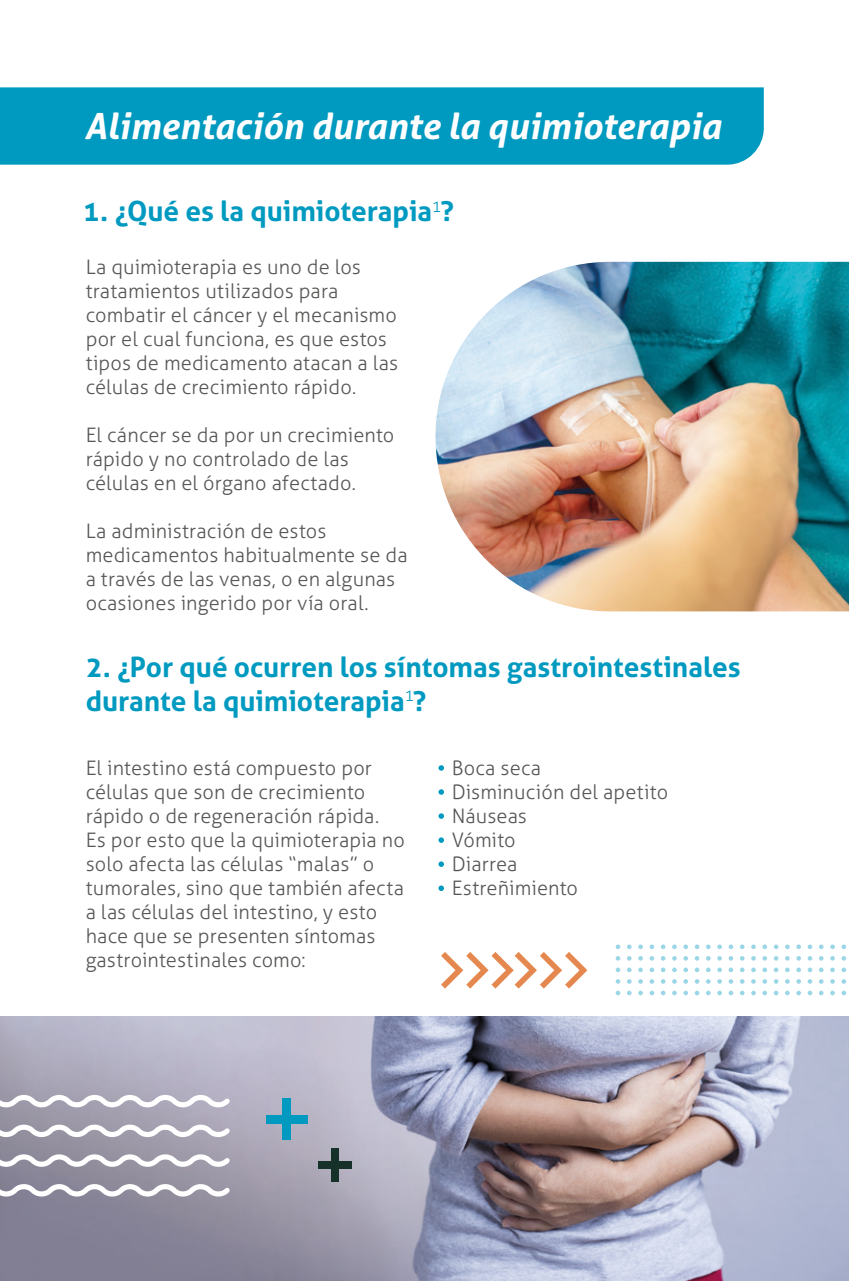
<style>
.page{position:relative;width:849px;height:1281px;background:#fff}
.page>*{position:absolute;margin:0;border:0;box-sizing:border-box;transform-origin:0 0}
.t1{font:italic 700 36px "Aller";color:#fff}
.t2{font:700 28px/33.6px "Aller";color:#009ac0}
.t3{font:300 20px/24px "Aller";letter-spacing:.005em;color:#575756}
</style>
<div class="page">
<div style="left:0;top:87px;width:764px;height:78px;background:#009ac0"></div>
<img style="left:435px;top:262px;width:414px;height:349px">
<img style="left:0;top:1017px;width:849px;height:264px">
<svg style="left:438px;top:765px;width:6px;height:6px"></svg>
<svg style="left:438px;top:789px;width:6px;height:6px"></svg>
<svg style="left:438px;top:813px;width:6px;height:6px"></svg>
<svg style="left:438px;top:837px;width:6px;height:6px"></svg>
<svg style="left:438px;top:861px;width:6px;height:6px"></svg>
<svg style="left:438px;top:885px;width:6px;height:6px"></svg>
<div style="left:282px;top:1098px;width:9px;height:42px;background:#009ac0"></div>
<div style="left:266px;top:1115px;width:42px;height:9px;background:#009ac0"></div>
<div style="left:331px;top:1148px;width:8px;height:33px;background:#16312a"></div>
<div style="left:318px;top:1161px;width:34px;height:7px;background:#16312a"></div>
<svg style="left:0;top:1081px;width:232px;height:2px"></svg>
<svg style="left:0;top:1089px;width:232px;height:111px"></svg>
<svg style="left:441px;top:952px;width:146px;height:36px"></svg>
<svg style="left:615px;top:944px;width:5px;height:5px"></svg>
<svg style="left:627px;top:944px;width:4px;height:5px"></svg>
<svg style="left:638px;top:944px;width:5px;height:5px"></svg>
<svg style="left:649px;top:944px;width:5px;height:5px"></svg>
<svg style="left:661px;top:944px;width:4px;height:5px"></svg>
<svg style="left:672px;top:944px;width:5px;height:5px"></svg>
<svg style="left:683px;top:944px;width:5px;height:5px"></svg>
<svg style="left:694px;top:944px;width:5px;height:5px"></svg>
<svg style="left:706px;top:944px;width:4px;height:5px"></svg>
<svg style="left:717px;top:944px;width:5px;height:5px"></svg>
<svg style="left:728px;top:944px;width:5px;height:5px"></svg>
<svg style="left:740px;top:944px;width:4px;height:5px"></svg>
<svg style="left:751px;top:944px;width:5px;height:5px"></svg>
<svg style="left:762px;top:944px;width:5px;height:5px"></svg>
<svg style="left:773px;top:944px;width:5px;height:5px"></svg>
<svg style="left:785px;top:944px;width:4px;height:5px"></svg>
<svg style="left:796px;top:944px;width:5px;height:5px"></svg>
<svg style="left:807px;top:944px;width:5px;height:5px"></svg>
<svg style="left:819px;top:944px;width:4px;height:5px"></svg>
<svg style="left:830px;top:944px;width:5px;height:5px"></svg>
<svg style="left:841px;top:944px;width:5px;height:5px"></svg>
<svg style="left:615px;top:956px;width:5px;height:4px"></svg>
<svg style="left:627px;top:956px;width:4px;height:4px"></svg>
<svg style="left:638px;top:956px;width:5px;height:4px"></svg>
<svg style="left:649px;top:956px;width:5px;height:4px"></svg>
<svg style="left:661px;top:956px;width:4px;height:4px"></svg>
<svg style="left:672px;top:956px;width:5px;height:4px"></svg>
<svg style="left:683px;top:956px;width:5px;height:4px"></svg>
<svg style="left:694px;top:956px;width:5px;height:4px"></svg>
<svg style="left:706px;top:956px;width:4px;height:4px"></svg>
<svg style="left:717px;top:956px;width:5px;height:4px"></svg>
<svg style="left:728px;top:956px;width:5px;height:4px"></svg>
<svg style="left:740px;top:956px;width:4px;height:4px"></svg>
<svg style="left:751px;top:956px;width:5px;height:4px"></svg>
<svg style="left:762px;top:956px;width:5px;height:4px"></svg>
<svg style="left:773px;top:956px;width:5px;height:4px"></svg>
<svg style="left:785px;top:956px;width:4px;height:4px"></svg>
<svg style="left:796px;top:956px;width:5px;height:4px"></svg>
<svg style="left:807px;top:956px;width:5px;height:4px"></svg>
<svg style="left:819px;top:956px;width:4px;height:4px"></svg>
<svg style="left:830px;top:956px;width:5px;height:4px"></svg>
<svg style="left:841px;top:956px;width:5px;height:4px"></svg>
<svg style="left:615px;top:967px;width:5px;height:5px"></svg>
<svg style="left:627px;top:967px;width:4px;height:5px"></svg>
<svg style="left:638px;top:967px;width:5px;height:5px"></svg>
<svg style="left:649px;top:967px;width:5px;height:5px"></svg>
<svg style="left:661px;top:967px;width:4px;height:5px"></svg>
<svg style="left:672px;top:967px;width:5px;height:5px"></svg>
<svg style="left:683px;top:967px;width:5px;height:5px"></svg>
<svg style="left:694px;top:967px;width:5px;height:5px"></svg>
<svg style="left:706px;top:967px;width:4px;height:5px"></svg>
<svg style="left:717px;top:967px;width:5px;height:5px"></svg>
<svg style="left:728px;top:967px;width:5px;height:5px"></svg>
<svg style="left:740px;top:967px;width:4px;height:5px"></svg>
<svg style="left:751px;top:967px;width:5px;height:5px"></svg>
<svg style="left:762px;top:967px;width:5px;height:5px"></svg>
<svg style="left:773px;top:967px;width:5px;height:5px"></svg>
<svg style="left:785px;top:967px;width:4px;height:5px"></svg>
<svg style="left:796px;top:967px;width:5px;height:5px"></svg>
<svg style="left:807px;top:967px;width:5px;height:5px"></svg>
<svg style="left:819px;top:967px;width:4px;height:5px"></svg>
<svg style="left:830px;top:967px;width:5px;height:5px"></svg>
<svg style="left:841px;top:967px;width:5px;height:5px"></svg>
<svg style="left:615px;top:979px;width:5px;height:5px"></svg>
<svg style="left:627px;top:979px;width:4px;height:5px"></svg>
<svg style="left:638px;top:979px;width:5px;height:5px"></svg>
<svg style="left:649px;top:979px;width:5px;height:5px"></svg>
<svg style="left:661px;top:979px;width:4px;height:5px"></svg>
<svg style="left:672px;top:979px;width:5px;height:5px"></svg>
<svg style="left:683px;top:979px;width:5px;height:5px"></svg>
<svg style="left:694px;top:979px;width:5px;height:5px"></svg>
<svg style="left:706px;top:979px;width:4px;height:5px"></svg>
<svg style="left:717px;top:979px;width:5px;height:5px"></svg>
<svg style="left:728px;top:979px;width:5px;height:5px"></svg>
<svg style="left:740px;top:979px;width:4px;height:5px"></svg>
<svg style="left:751px;top:979px;width:5px;height:5px"></svg>
<svg style="left:762px;top:979px;width:5px;height:5px"></svg>
<svg style="left:773px;top:979px;width:5px;height:5px"></svg>
<svg style="left:785px;top:979px;width:4px;height:5px"></svg>
<svg style="left:796px;top:979px;width:5px;height:5px"></svg>
<svg style="left:807px;top:979px;width:5px;height:5px"></svg>
<svg style="left:819px;top:979px;width:4px;height:5px"></svg>
<svg style="left:830px;top:979px;width:5px;height:5px"></svg>
<svg style="left:841px;top:979px;width:5px;height:5px"></svg>
<svg style="left:615px;top:990px;width:5px;height:5px"></svg>
<svg style="left:627px;top:990px;width:4px;height:5px"></svg>
<svg style="left:638px;top:990px;width:5px;height:5px"></svg>
<svg style="left:649px;top:990px;width:5px;height:5px"></svg>
<svg style="left:661px;top:990px;width:4px;height:5px"></svg>
<svg style="left:672px;top:990px;width:5px;height:5px"></svg>
<svg style="left:683px;top:990px;width:5px;height:5px"></svg>
<svg style="left:694px;top:990px;width:5px;height:5px"></svg>
<svg style="left:706px;top:990px;width:4px;height:5px"></svg>
<svg style="left:717px;top:990px;width:5px;height:5px"></svg>
<svg style="left:728px;top:990px;width:5px;height:5px"></svg>
<svg style="left:740px;top:990px;width:4px;height:5px"></svg>
<svg style="left:751px;top:990px;width:5px;height:5px"></svg>
<svg style="left:762px;top:990px;width:5px;height:5px"></svg>
<svg style="left:773px;top:990px;width:5px;height:5px"></svg>
<svg style="left:785px;top:990px;width:4px;height:5px"></svg>
<svg style="left:796px;top:990px;width:5px;height:5px"></svg>
<svg style="left:807px;top:990px;width:5px;height:5px"></svg>
<svg style="left:819px;top:990px;width:4px;height:5px"></svg>
<svg style="left:830px;top:990px;width:5px;height:5px"></svg>
<svg style="left:841px;top:990px;width:5px;height:5px"></svg>
<h1 class="t1" style="left:84px;top:104px;width:639px">Alimentación durante la quimioterapia</h1>
<h2 class="t2" style="left:83px;top:194px;width:372px">1. ¿Qué es la quimioterapia<sup>1</sup>?</h2>
<p class="t3" style="left:86px;top:255px;width:314px">La quimioterapia es uno de los tratamientos utilizados para combatir el cáncer y el mecanismo por el cual funciona, es que estos tipos de medicamento atacan a las células de crecimiento rápido.</p>
<p class="t3" style="left:86px;top:423px;width:310px">El cáncer se da por un crecimiento rápido y no controlado de las células en el órgano afectado.</p>
<p class="t3" style="left:86px;top:519px;width:323px">La administración de estos medicamentos habitualmente se da a través de las venas, o en algunas ocasiones ingerido por vía oral.</p>
<h2 class="t2" style="left:86px;top:650px;width:656px">2. ¿Por qué ocurren los síntomas gastrointestinales durante la quimioterapia<sup>1</sup>?</h2>
<p class="t3" style="left:86px;top:756px;width:321px">El intestino está compuesto por células que son de crecimiento rápido o de regeneración rápida.<br>Es por esto que la quimioterapia no solo afecta las células “malas” o tumorales, sino que también afecta a las células del intestino, y esto hace que se presenten síntomas gastrointestinales como:</p>
<p class="t3" style="left:452px;top:756px;width:218px">Boca seca<br>Disminución del apetito<br>Náuseas<br>Vómito<br>Diarrea<br>Estreñimiento</p>
</div>
